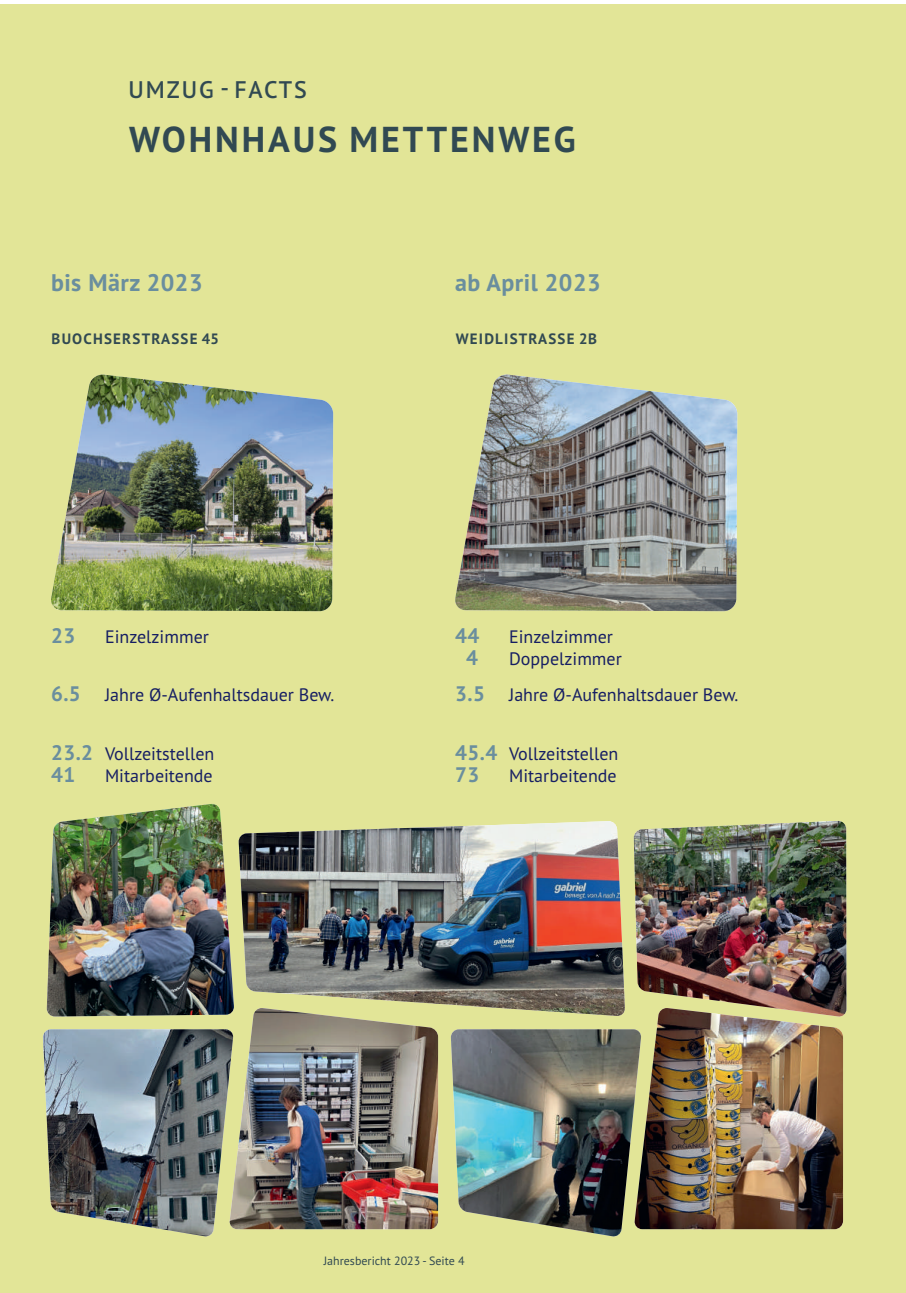
<style>
.page{position:relative;width:906px;height:1293px;background:#fff}
.page>*{position:absolute;margin:0;border:0;box-sizing:border-box;transform-origin:0 0}
.t1{font:700 36px "PT Sans Pro";letter-spacing:.08em;color:#314952}
.t2{font:700 24px "PT Sans Pro";letter-spacing:.02em;color:#6a8e9e}
.t3{font:600 24px "PT Sans Pro";letter-spacing:.08em;color:#314952}
.t4{font:700 21px "PT Sans Pro";letter-spacing:.02em;color:#6a8e9e}
.t5{font:18px/36px "PT Sans Pro";color:#161e63}
.t6{font:700 15px "PT Sans Pro";letter-spacing:.08em;color:#314952}
.t7{font:12px "PT Sans Pro";color:#314952}
.s1{font-weight:700;font-size:21px;color:#6a8e9e}
</style>
<div class="page">
<div style="left:0;top:4px;width:906px;height:1289px;background:#e2e597"></div>
<img style="left:455px;top:374px;width:282px;height:237px">
<img style="left:51px;top:374px;width:282px;height:237px">
<img style="left:438px;top:826px;width:12px;height:179px">
<img style="left:43px;top:804px;width:395px;height:433px">
<img style="left:229px;top:1008px;width:209px;height:221px">
<img style="left:450px;top:820px;width:396px;height:417px">
<img style="left:634px;top:1008px;width:209px;height:221px">
<h2 class="t3" style="left:129px;top:74px;width:180px">UMZUG - FACTS</h2>
<h1 class="t1" style="left:129px;top:116px;width:448px">WOHNHAUS METTENWEG</h1>
<h2 class="t2" style="left:51px;top:266px;width:153px">bis März 2023</h2>
<p class="t6" style="left:52px;top:328px;width:169px">BUOCHSERSTRASSE 45</p>
<p class="t4" style="left:51px;top:621px;width:26px">23</p>
<p class="t5" style="left:105px;top:618px;width:105px">Einzelzimmer</p>
<p class="t5" style="left:51px;top:676px;width:285px"><span class="s1">6.5</span> Jahre Ø-Aufenhaltsdauer Bew.</p>
<p class="t5" style="left:51px;top:735px;width:165px"><span class="s1">23.2</span> Vollzeitstellen</p>
<p class="t4" style="left:51px;top:761px;width:26px">41</p>
<p class="t5" style="left:105px;top:757px;width:109px">Mitarbeitende</p>
<h2 class="t2" style="left:455px;top:266px;width:147px">ab April 2023</h2>
<p class="t6" style="left:456px;top:328px;width:143px">WEIDLISTRASSE 2B</p>
<p class="t4" style="left:455px;top:621px;width:26px">44</p>
<p class="t5" style="left:509px;top:618px;width:105px">Einzelzimmer</p>
<p class="t4" style="left:466px;top:644px;width:13px">4</p>
<p class="t5" style="left:455px;top:640px;width:285px;text-indent:54px">Doppelzimmer<br><span class="s1">3.5</span> Jahre Ø-Aufenhaltsdauer Bew.</p>
<p class="t5" style="left:455px;top:735px;width:165px"><span class="s1">45.4</span> Vollzeitstellen</p>
<p class="t4" style="left:455px;top:761px;width:26px">73</p>
<p class="t5" style="left:509px;top:757px;width:109px">Mitarbeitende</p>
<p class="t7" style="left:324px;top:1253px;width:142px">Jahresbericht 2023 - Seite 4</p>
</div>
